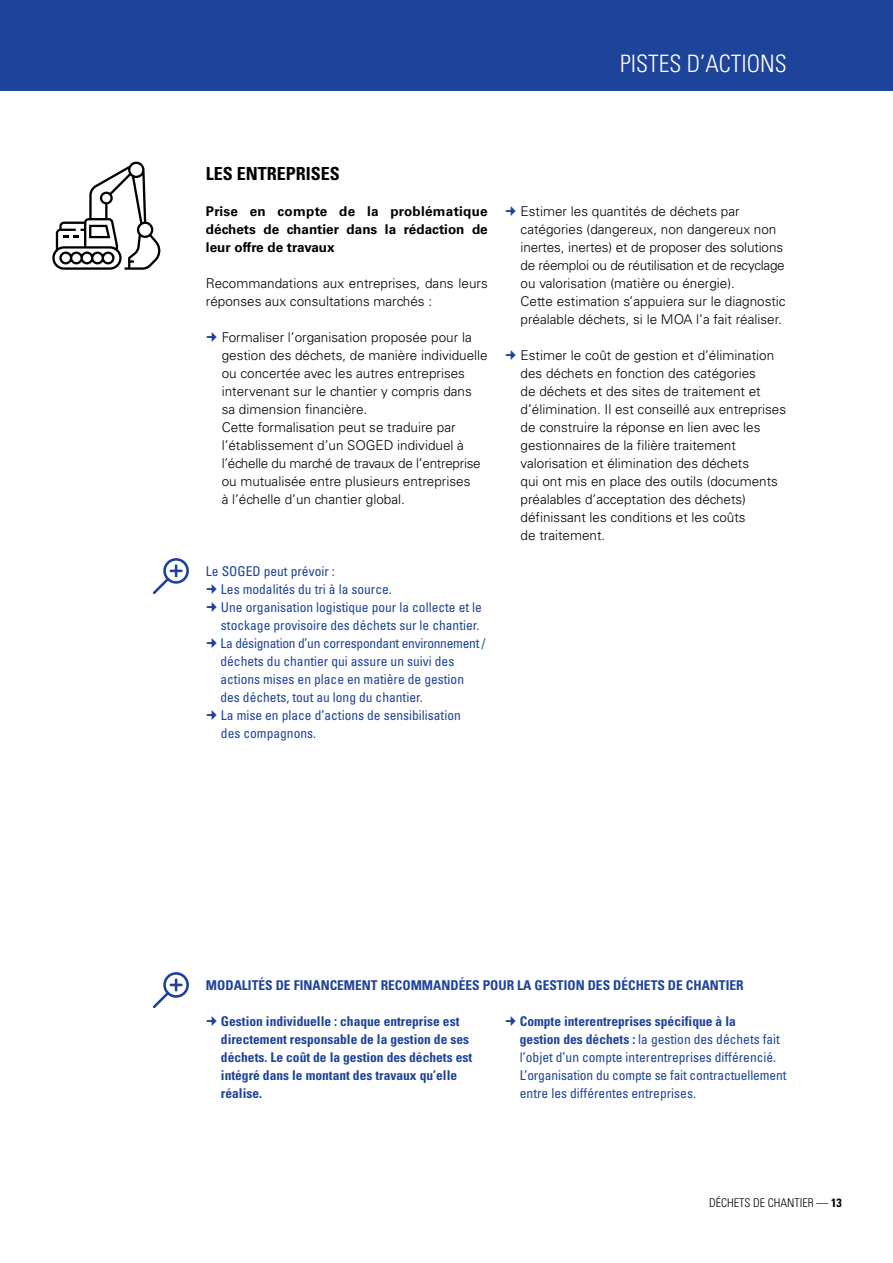
<style>
.page{position:relative;width:893px;height:1263px;background:#fff}
.page>*{position:absolute;margin:0;border:0;box-sizing:border-box;transform-origin:0 0}
.t1{font:300 condensed 24px "Univers";color:#fff}
.t2{font:700 condensed 18px "Univers";color:#000}
.t3{font:300 13.5px/18px "Univers";color:#000}
.t4{font:condensed 13.5px/18px "Univers";color:#1e439b}
.t5{font:700 condensed 13.5px/18px "Univers";color:#1e439b}
.t6{font:700 13.5px/18px "Univers";color:#000;text-align:justify}
.t7{font:300 condensed 12px "Univers";color:#000}
.s1{font-weight:700}
</style>
<div class="page">
<svg style="left:152px;top:972px;width:37px;height:37px"></svg>
<div style="left:0;top:0;width:893px;height:90px;background:#1e439b"></div>
<svg style="left:52px;top:162px;width:108px;height:108px"></svg>
<svg style="left:152px;top:558px;width:37px;height:36px"></svg>
<h1 class="t1" style="left:620px;top:49px;width:168px">PI STES D’ACTI ONS</h1>
<h2 class="t2" style="left:206px;top:163px;width:136px">Les entreprises</h2>
<p class="t6" style="left:206px;top:202px;width:283px">Prise en compte de la problématique déchets de chantier dans la rédaction de leur offre de travaux</p>
<p class="t3" style="left:206px;top:274px;width:283px">Recommandations aux entreprises, dans leurs réponses aux consultations marchés :</p>
<p class="t3" style="left:222px;top:328px;width:268px">Formaliser l’organisation proposée pour la gestion des déchets, de manière individuelle ou concertée avec les autres entreprises intervenant sur le chantier y compris dans sa dimension financière.<br>Cette formalisation peut se traduire par l’établissement d’un SOGED individuel à l’échelle du marché de travaux de l’entreprise ou mutualisée entre plusieurs entreprises<br>à l’échelle d’un chantier global.</p>
<p class="t4" style="left:220px;top:562px;width:267px;text-indent:-14px">Le SOGED peut prévoir :<br>Les modalités du tri à la source.<br>Une organisation logistique pour la collecte et le stockage provisoire des déchets sur le chantier.<br>La désignation d’un correspondant environnement / déchets du chantier qui assure un suivi des actions mises en place en matière de gestion des déchets, tout au long du chantier.<br>La mise en place d’actions de sensibilisation<br>des compagnons.</p>
<p class="t3" style="left:521px;top:202px;width:267px">Estimer les quantités de déchets par catégories (dangereux, non dangereux non inertes, inertes) et de proposer des solutions de réemploi ou de réutilisation et de recyclage ou valorisation (matière ou énergie).<br>Cette estimation s’appuiera sur le diagnostic préalable déchets, si le MOA l’a fait réaliser.</p>
<p class="t3" style="left:521px;top:346px;width:267px">Estimer le coût de gestion et d’élimination des déchets en fonction des catégories<br>de déchets et des sites de traitement et d’élimination. Il est conseillé aux entreprises de construire la réponse en lien avec les gestionnaires de la filière traitement valorisation et élimination des déchets<br>qui ont mis en place des outils (documents préalables d’acceptation des déchets) définissant les conditions et les coûts<br>de traitement.</p>
<p class="t5" style="left:206px;top:976px;width:539px">modalités de financement recommandées pour la gestion des déchets de chantier</p>
<p class="t5" style="left:221px;top:1012px;width:253px">Gestion individuelle : chaque entreprise est directement responsable de la gestion de ses déchets. Le coût de la gestion des déchets est intégré dans le montant des travaux qu’elle réalise.</p>
<p class="t4" style="left:520px;top:1012px;width:268px"><span class="s1">Compte interentreprises spécifique à la<br>gestion des déchets :</span> la gestion des déchets fait l’objet d’un compte interentreprises différencié.<br>L’organisation du compte se fait contractuellement entre les différentes entreprises.</p>
<p class="t7" style="left:709px;top:1196px;width:134px">DÉCHETS DE CHANTIER — <span class="s1">13</span></p>
</div>
